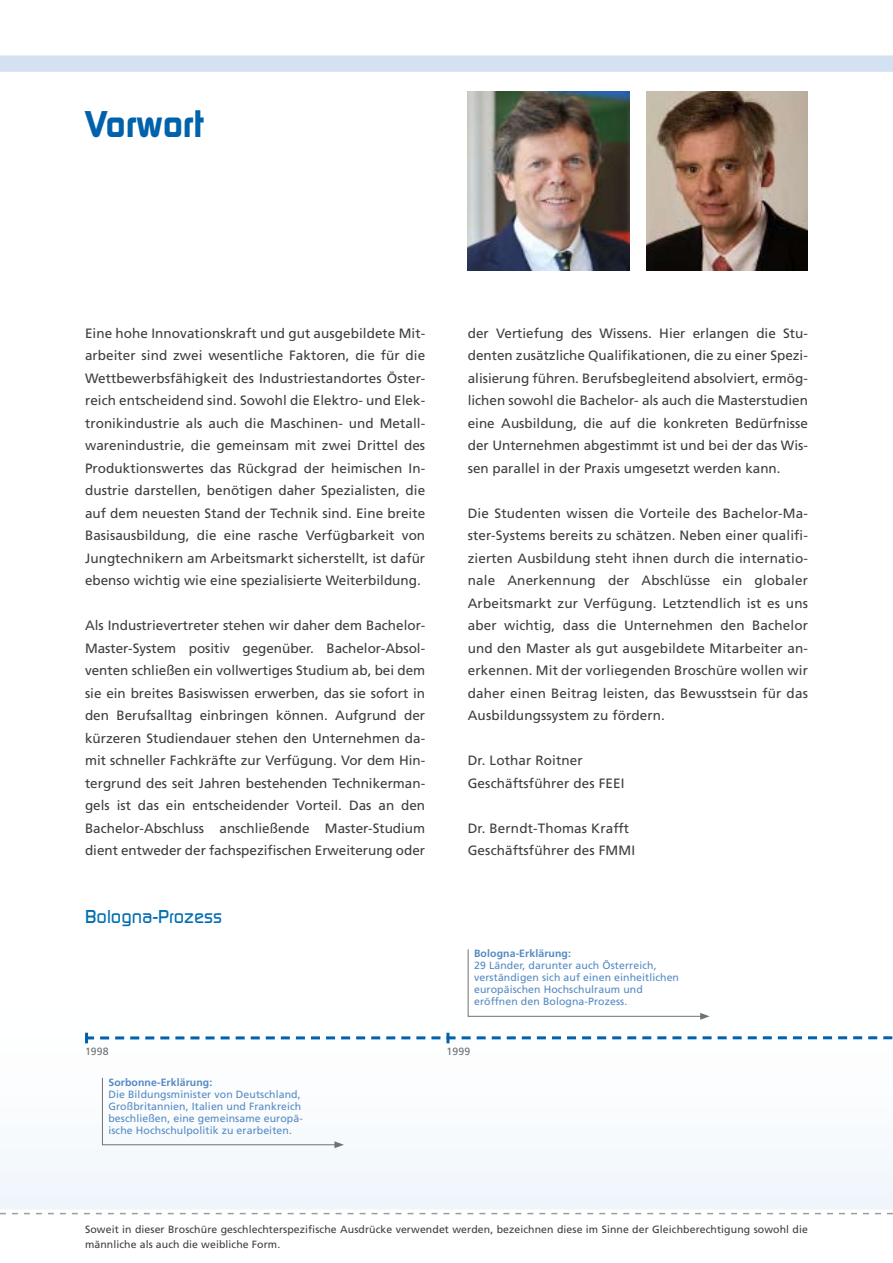
<style>
.page{position:relative;width:893px;height:1263px;background:#fff}
.page>*{position:absolute;margin:0;border:0;box-sizing:border-box;transform-origin:0 0}
.t1{font:700 36px "Digital";color:#0062ac}
.t2{font:500 18px "Digital";color:#006eb3}
.t3{font:13.5px/22.5px "Frutiger";letter-spacing:.005em;color:#3e3e40}
.t4{font:10.5px/12px "Frutiger";letter-spacing:.01em;color:#538ac3}
.t5{font:10.5px/15px "Frutiger";letter-spacing:.01em;color:#3e3e40}
.t6{font:700 10.5px "Frutiger";letter-spacing:.01em;color:#538ac3}
.t7{font:10.5px "Frutiger";letter-spacing:.01em;color:#707173}
</style>
<div class="page">
<svg style="left:0;top:1190px;width:893px;height:25px;fill:#f0f5fb"></svg>
<svg style="left:0;top:1213px;width:893px;height:1px"></svg>
<svg style="left:0;top:55px;width:893px;height:17px;background:#d5e2f2"></svg>
<svg style="left:85px;top:1033px;width:808px;height:10px"></svg>
<svg style="left:102px;top:1077px;width:242px;height:71px"></svg>
<svg style="left:467px;top:949px;width:243px;height:71px"></svg>
<img style="left:646px;top:92px;width:162px;height:178px">
<img style="left:468px;top:92px;width:161px;height:178px">
<h1 class="t1" style="left:85px;top:102px;width:120px">Vorwort</h1>
<p class="t3" style="left:85px;top:321px;width:342px">Eine hohe Innovationskraft und gut ausgebildete Mit&shy;arbeiter sind zwei wesentliche Faktoren, die für die Wettbewerbsfähigkeit des Industriestandortes Öster-- reich entscheidend sind. Sowohl die Elektro- und Elek&shy;tronikindustrie als auch die Maschinen- und Metall&shy;warenindustrie, die gemeinsam mit zwei Drittel des Produktionswertes das Rückgrad der heimischen In&shy;dustrie darstellen, benötigen daher Spezialisten, die auf dem neuesten Stand der Technik sind. Eine breite Basisausbildung, die eine rasche Verfügbarkeit von Jungtechnikern am Arbeitsmarkt sicherstellt, ist dafür ebenso wichtig wie eine spezialisierte Weiterbildung.</p>
<p class="t3" style="left:85px;top:614px;width:342px;text-align:justify">Als Industrievertreter stehen wir daher dem Bachelor-Master-System positiv gegenüber. Bachelor-Absol&shy;venten schließen ein vollwertiges Studium ab, bei dem sie ein breites Basiswissen erwerben, das sie sofort in den Berufsalltag einbringen können. Aufgrund der kürzeren Studiendauer stehen den Unternehmen da&shy;mit schneller Fachkräfte zur Verfügung. Vor dem Hin&shy;tergrund des seit Jahren bestehenden Technikerman&shy;gels ist das ein entscheidender Vorteil. Das an den Bachelor-Abschluss anschließende Master-Studium dient entweder der fachspezifischen Erweiterung oder</p>
<h2 class="t2" style="left:85px;top:906px;width:138px">Bologna-Prozess</h2>
<p class="t3" style="left:468px;top:322px;width:342px;text-align:justify">der Vertiefung des Wissens. Hier erlangen die Stu&shy;denten zusätzliche Qualifikationen, die zu einer Spezi&shy;alisierung führen. Berufsbegleitend absolviert, ermög&shy;lichen sowohl die Bachelor- als auch die Masterstudien eine Ausbildung, die auf die konkreten Bedürfnisse der Unternehmen abgestimmt ist und bei der das Wis&shy;sen parallel in der Praxis umgesetzt werden kann.</p>
<p class="t3" style="left:468px;top:502px;width:342px;text-align:justify">Die Studenten wissen die Vorteile des Bachelor-Ma&shy;ster-Systems bereits zu schätzen. Neben einer qualifi&shy;zierten Ausbildung steht ihnen durch die internatio&shy;nale Anerkennung der Abschlüsse ein globaler Arbeitsmarkt zur Verfügung. Letztendlich ist es uns aber wichtig, dass die Unternehmen den Bachelor und den Master als gut ausgebildete Mitarbeiter an&shy;erkennen. Mit der vorliegenden Broschüre wollen wir daher einen Beitrag leisten, das Bewusstsein für das Ausbildungssystem zu fördern.</p>
<p class="t3" style="left:468px;top:749px;width:158px">Dr. Lothar Roitner<br>Geschäftsführer des FEEI</p>
<p class="t3" style="left:468px;top:817px;width:169px">Dr. Berndt-Thomas Krafft<br>Geschäftsführer des FMMI</p>
<p class="t6" style="left:474px;top:947px;width:98px">Bologna-Erklärung:</p>
<p class="t4" style="left:474px;top:959px;width:206px">29 Länder, darunter auch Österreich, verständigen sich auf einen einheitlichen europäischen Hochschulraum und eröffnen den Bologna-Prozess.</p>
<p class="t7" style="left:85px;top:1045px;width:25px">1998</p>
<p class="t7" style="left:446px;top:1045px;width:25px">1999</p>
<p class="t6" style="left:108px;top:1076px;width:105px">Sorbonne-Erklärung:</p>
<p class="t4" style="left:108px;top:1088px;width:196px">Die Bildungsminister von Deutschland, Großbritannien, Italien und Frankreich beschließen, eine gemeinsame europä&shy;ische Hochschulpolitik zu erarbeiten.</p>
<p class="t5" style="left:85px;top:1221px;width:724px">Soweit in dieser Broschüre geschlechterspezifische Ausdrücke verwendet werden, bezeichnen diese im Sinne der Gleichberechtigung sowohl die männliche als auch die weibliche Form.</p>
</div>
